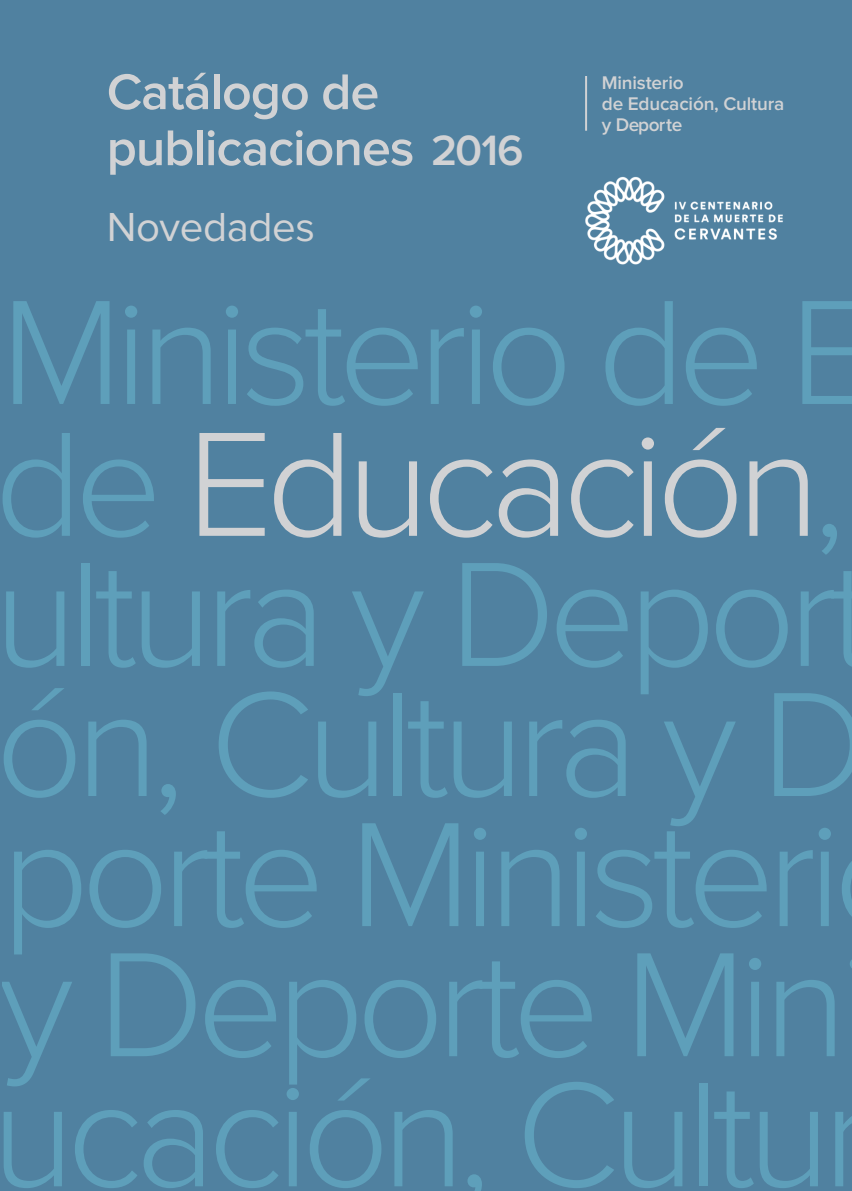
<style>
.page{position:relative;width:852px;height:1191px;background:#5081a0}
.page>*{position:absolute;margin:0;border:0;box-sizing:border-box;transform-origin:0 0}
.t1{font:300 154.2px "Proxima Nova";letter-spacing:-.05em;color:#5e9fba}
.t2{font:300 154.2px "Proxima Nova";letter-spacing:-.05em;color:#d1d2d4}
.t3{font:600 52px "Proxima Nova";letter-spacing:-.02em;color:#d1d2d4}
.t4{font:42px "Proxima Nova";letter-spacing:-.01em;color:#d1d2d4}
.t5{font:600 19px/21px "Proxima Nova";letter-spacing:-.01em;color:#d1d2d4}
.s1{font-size:44px}
.s2{color:#5e9fba}
</style>
<div class="page">
<hr style="left:585px;top:76px;width:2px;height:55px;background:#d1d2d4">
<img style="left:585px;top:176px;width:198px;height:89px">
<p class="t3" style="left:107px;top:68px;width:274px">Catálogo de</p>
<p class="t3" style="left:107px;top:124px;width:418px">publicaciones <span class="s1">2016</span></p>
<p class="t4" style="left:107px;top:207px;width:210px">Novedades</p>
<p class="t5" style="left:602px;top:73px;width:83px">Ministerio</p>
<p class="t5" style="left:602px;top:94px;width:184px">de Educación, Cultura y Deporte</p>
<p class="t1" style="left:1px;top:264px;width:877px">Ministerio de E</p>
<p class="t2" style="left:-6px;top:396px;width:853px"><span class="s2">de</span> Educación<span class="s2">,</span></p>
<p class="t1" style="left:-6px;top:526px;width:879px">ultura y Deport</p>
<p class="t1" style="left:-5px;top:656px;width:874px">ón, Cultura y D</p>
<p class="t1" style="left:2px;top:786px;width:841px">porte Ministeri</p>
<p class="t1" style="left:-1px;top:916px;width:849px">y Deporte Min</p>
<p class="t1" style="left:-9px;top:1046px;width:882px">ucación, Cultur</p>
</div>
